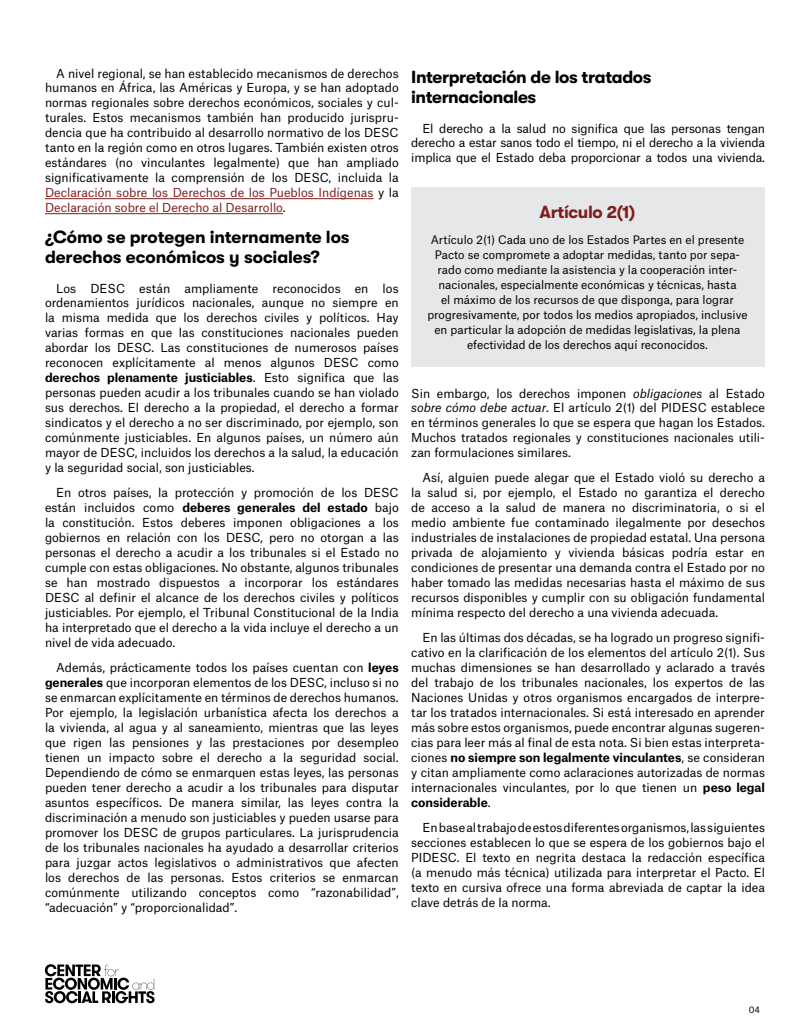
<style>
.page{position:relative;width:810px;height:1035px;background:#fff}
.page>*{position:absolute;margin:0;border:0;box-sizing:border-box;transform-origin:0 0}
.t1{font:700 17.5px/20px "GT Walsheim";letter-spacing:-.015em;color:#000}
.t2{font:700 17.5px "GT Walsheim";letter-spacing:-.025em;color:#7f1d1d}
.t3{font:11.88px/15px "Atlas Grotesk";color:#000;text-align:justify}
.t4{font:11.25px/15px "Atlas Grotesk";color:#000;text-align:center}
.t5{font:8.75px "Atlas Grotesk";color:#000}
.s1{color:#7f1d1d}
.s2{font-weight:700}
.s3{font-style:italic}
</style>
<div class="page">
<svg style="left:45px;top:964px;width:110px;height:39px"></svg>
<hr style="left:45px;top:198px;width:329px;height:1px;background:#7f1d1d">
<hr style="left:45px;top:213px;width:238px;height:1px;background:#7f1d1d">
<div style="left:411px;top:188px;width:354px;height:180px;background:#e6e7e8"></div>
<p class="t3" style="left:45px;top:64px;width:355px;text-indent:11px">A nivel regional, se han establecido mecanismos de derechos humanos en África, las Américas y Europa, y se han adoptado normas regionales sobre derechos económicos, sociales y cul&shy;turales. Estos mecanismos también han producido jurispru&shy;dencia que ha contribuido al desarrollo normativo de los DESC tanto en la región como en otros lugares. También existen otros estándares (no vinculantes legalmente) que han ampliado significativamente la comprensión de los DESC, incluida la <span class="s1">Declaración sobre los Derechos de los Pueblos Indígenas</span> y la <span class="s1">Declaración sobre el Derecho al Desarrollo</span>.</p>
<h1 class="t1" style="left:45px;top:226px;width:306px">¿Cómo se protegen internamente los derechos económicos y sociales?</h1>
<p class="t3" style="left:45px;top:279px;width:355px;text-indent:11px">Los DESC están ampliamente reconocidos en los ordenamientos jurídicos nacionales, aunque no siempre en la misma medida que los derechos civiles y políticos. Hay varias formas en que las constituciones nacionales pueden abordar los DESC. Las constituciones de numerosos países reconocen explícitamente al menos algunos DESC como <span class="s2">derechos plenamente justiciables</span>. Esto significa que las personas pueden acudir a los tribunales cuando se han violado sus derechos. El derecho a la propiedad, el derecho a formar sindicatos y el derecho a no ser discriminado, por ejemplo, son comúnmente justiciables. En algunos países, un número aún mayor de DESC, incluidos los derechos a la salud, la educación y la seguridad social, son justiciables.</p>
<p class="t3" style="left:45px;top:484px;width:355px;text-indent:11px">En otros países, la protección y promoción de los DESC están incluidos como <span class="s2">deberes generales del estado</span> bajo la constitución. Estos deberes imponen obligaciones a los gobiernos en relación con los DESC, pero no otorgan a las personas el derecho a acudir a los tribunales si el Estado no cumple con estas obligaciones. No obstante, algunos tribunales se han mostrado dispuestos a incorporar los estándares DESC al definir el alcance de los derechos civiles y políticos justiciables. Por ejemplo, el Tribunal Constitucional de la India ha interpretado que el derecho a la vida incluye el derecho a un nivel de vida adecuado.</p>
<p class="t3" style="left:45px;top:659px;width:355px;text-indent:11px">Además, prácticamente todos los países cuentan con <span class="s2">leyes generales</span> que incorporan elementos de los DESC, incluso si no se enmarcan explícitamente en términos de derechos humanos.<br>Por ejemplo, la legislación urbanística afecta los derechos a la vivienda, al agua y al saneamiento, mientras que las leyes que rigen las pensiones y las prestaciones por desempleo tienen un impacto sobre el derecho a la seguridad social.<br>Dependiendo de cómo se enmarquen estas leyes, las personas pueden tener derecho a acudir a los tribunales para disputar asuntos específicos. De manera similar, las leyes contra la discriminación a menudo son justiciables y pueden usarse para promover los DESC de grupos particulares. La jurisprudencia de los tribunales nacionales ha ayudado a desarrollar criterios para juzgar actos legislativos o administrativos que afecten los derechos de las personas. Estos criterios se enmarcan comúnmente utilizando conceptos como “razonabilidad”, “adecuación” y “proporcionalidad”.</p>
<h1 class="t1" style="left:411px;top:66px;width:242px">Interpretación de los tratados internacionales</h1>
<p class="t3" style="left:411px;top:119px;width:355px;text-indent:11px">El derecho a la salud no significa que las personas tengan derecho a estar sanos todo el tiempo, ni el derecho a la vivienda implica que el Estado deba proporcionar a todos una vivienda.</p>
<h1 class="t2" style="left:540px;top:202px;width:97px">Artículo 2(1)</h1>
<p class="t4" style="left:427px;top:231px;width:322px">Artículo 2(1) Cada uno de los Estados Partes en el presente Pacto se compromete a adoptar medidas, tanto por sepa&shy;rado como mediante la asistencia y la cooperación inter&shy;nacionales, especialmente económicas y técnicas, hasta<br>el máximo de los recursos de que disponga, para lograr progresivamente, por todos los medios apropiados, inclusive en particular la adopción de medidas legislativas, la plena efectividad de los derechos aquí reconocidos.</p>
<p class="t3" style="left:411px;top:384px;width:355px">Sin embargo, los derechos imponen <span class="s3">obligaciones</span> al Estado <span class="s3">sobre cómo debe actuar</span>. El artículo 2(1) del PIDESC establece en términos generales lo que se espera que hagan los Estados.<br>Muchos tratados regionales y constituciones nacionales utili&shy;zan formulaciones similares.</p>
<p class="t3" style="left:411px;top:469px;width:355px;text-indent:11px">Así, alguien puede alegar que el Estado violó su derecho a la salud si, por ejemplo, el Estado no garantiza el derecho de acceso a la salud de manera no discriminatoria, o si el medio ambiente fue contaminado ilegalmente por desechos industriales de instalaciones de propiedad estatal. Una persona privada de alojamiento y vivienda básicas podría estar en condiciones de presentar una demanda contra el Estado por no haber tomado las medidas necesarias hasta el máximo de sus recursos disponibles y cumplir con su obligación fundamental mínima respecto del derecho a una vivienda adecuada.</p>
<p class="t3" style="left:411px;top:629px;width:355px;text-indent:11px">En las últimas dos décadas, se ha logrado un progreso signifi&shy;cativo en la clarificación de los elementos del artículo 2(1). Sus muchas dimensiones se han desarrollado y aclarado a través del trabajo de los tribunales nacionales, los expertos de las Naciones Unidas y otros organismos encargados de interpre&shy;tar los tratados internacionales. Si está interesado en aprender más sobre estos organismos, puede encontrar algunas sugeren&shy;cias para leer más al final de esta nota. Si bien estas interpreta&shy;ciones <span class="s2">no siempre son legalmente vinculantes</span>, se consideran y citan ampliamente como aclaraciones autorizadas de normas internacionales vinculantes, por lo que tienen un <span class="s2">peso legal considerable</span>.</p>
<p class="t3" style="left:411px;top:819px;width:355px;text-indent:11px">En base al trabajo de estos diferentes organismos, las siguientes secciones establecen lo que se espera de los gobiernos bajo el PIDESC. El texto en negrita destaca la redacción específica (a menudo más técnica) utilizada para interpretar el Pacto. El texto en cursiva ofrece una forma abreviada de captar la idea clave detrás de la norma.</p>
<p class="t5" style="left:749px;top:1002px;width:13px">04</p>
</div>
